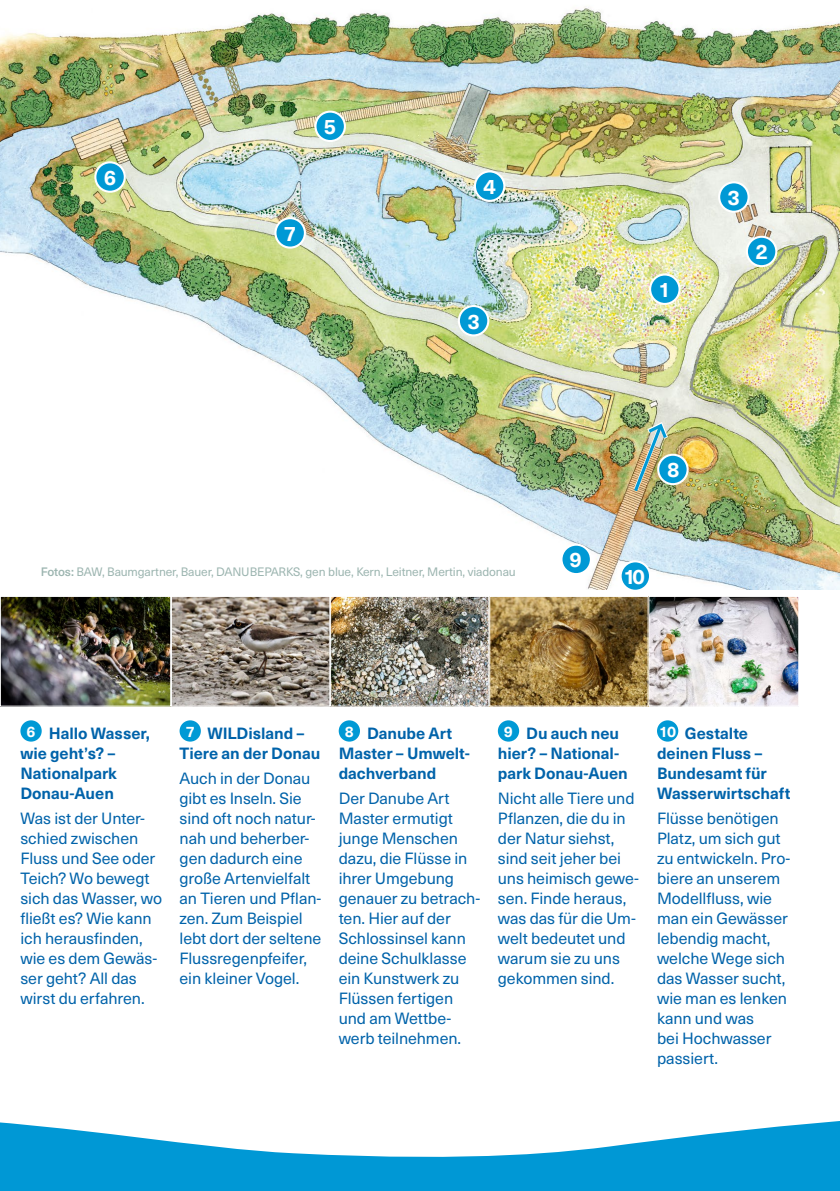
<style>
.page{position:relative;width:840px;height:1191px;background:#fff}
.page>*{position:absolute;margin:0;border:0;box-sizing:border-box;transform-origin:0 0}
.t1{font:700 20.8px "Neue Haas Unica W1 G";color:#fff}
.t2{font:16px/20px "Neue Haas Unica W1 G";letter-spacing:-.005em;color:#0063aa}
.t3{font:700 16px/20px "Neue Haas Unica W1 G";color:#0063aa}
.t4{font:12px "Neue Haas Unica W1 G";letter-spacing:-.01em;color:#9cb5b0}
.s1{font-weight:500}
.s2{font-size:15px;color:#fff}
</style>
<div class="page">
<img style="left:0;top:7px;width:839px;height:582px">
<img style="left:630px;top:419px;width:41px;height:76px">
<div style="left:20px;top:720px;width:22px;height:21px;background:#0099d5;border-radius:50%"></div>
<div style="left:179px;top:720px;width:22px;height:21px;background:#0099d5;border-radius:50%"></div>
<div style="left:338px;top:720px;width:22px;height:21px;background:#0099d5;border-radius:50%"></div>
<div style="left:497px;top:720px;width:22px;height:21px;background:#0099d5;border-radius:50%"></div>
<div style="left:656px;top:720px;width:22px;height:21px;background:#0099d5;border-radius:50%"></div>
<img style="left:2px;top:598px;width:167px;height:106px">
<div style="left:0;top:596px;width:171px;height:110px;border:1px solid #fff"></div>
<img style="left:650px;top:598px;width:146px;height:106px">
<div style="left:648px;top:596px;width:150px;height:110px;border:1px solid #fff"></div>
<svg style="left:173px;top:598px;width:155px;height:106px;background:#948a7f"></svg>
<div style="left:171px;top:596px;width:159px;height:110px;border:1px solid #fff"></div>
<img style="left:332px;top:598px;width:155px;height:106px">
<div style="left:330px;top:596px;width:159px;height:110px;border:1px solid #fff"></div>
<svg style="left:491px;top:598px;width:155px;height:106px;background:#8e6f38"></svg>
<div style="left:489px;top:596px;width:159px;height:110px;border:1px solid #fff"></div>
<svg style="left:0;top:1121px;width:839px;height:70px;fill:#0098d5"></svg>
<div style="left:561px;top:544px;width:29px;height:30px;background:#0099d5;border-radius:50%"></div>
<div style="left:560px;top:543px;width:31px;height:32px;border:2px solid #fff;border-radius:50%"></div>
<div style="left:315px;top:112px;width:30px;height:29px;background:#0099d5;border-radius:50%"></div>
<div style="left:314px;top:111px;width:32px;height:31px;border:2px solid #fff;border-radius:50%"></div>
<div style="left:657px;top:455px;width:30px;height:29px;background:#0099d5;border-radius:50%"></div>
<div style="left:656px;top:454px;width:32px;height:31px;border:2px solid #fff;border-radius:50%"></div>
<div style="left:620px;top:561px;width:29px;height:30px;background:#0099d5;border-radius:50%"></div>
<div style="left:619px;top:560px;width:31px;height:32px;border:2px solid #fff;border-radius:50%"></div>
<div style="left:458px;top:306px;width:30px;height:29px;background:#0099d5;border-radius:50%"></div>
<div style="left:457px;top:305px;width:32px;height:31px;border:2px solid #fff;border-radius:50%"></div>
<div style="left:275px;top:218px;width:30px;height:30px;background:#0099d5;border-radius:50%"></div>
<div style="left:274px;top:217px;width:32px;height:32px;border:2px solid #fff;border-radius:50%"></div>
<div style="left:718px;top:182px;width:30px;height:30px;background:#0099d5;border-radius:50%"></div>
<div style="left:717px;top:181px;width:32px;height:32px;border:2px solid #fff;border-radius:50%"></div>
<div style="left:746px;top:237px;width:29px;height:29px;background:#0099d5;border-radius:50%"></div>
<div style="left:745px;top:236px;width:32px;height:31px;border:2px solid #fff;border-radius:50%"></div>
<div style="left:649px;top:274px;width:30px;height:30px;background:#0099d5;border-radius:50%"></div>
<div style="left:648px;top:273px;width:32px;height:32px;border:2px solid #fff;border-radius:50%"></div>
<div style="left:474px;top:171px;width:30px;height:30px;background:#0099d5;border-radius:50%"></div>
<div style="left:473px;top:170px;width:32px;height:32px;border:2px solid #fff;border-radius:50%"></div>
<div style="left:95px;top:162px;width:30px;height:30px;background:#0099d5;border-radius:50%"></div>
<div style="left:94px;top:161px;width:32px;height:32px;border:2px solid #fff;border-radius:50%"></div>
<h1 class="t1" style="left:104px;top:162px;width:14px">6</h1>
<h1 class="t1" style="left:324px;top:111px;width:14px">5</h1>
<h1 class="t1" style="left:284px;top:218px;width:14px">7</h1>
<h1 class="t1" style="left:483px;top:171px;width:14px">4</h1>
<h1 class="t1" style="left:467px;top:305px;width:14px">3</h1>
<p class="t4" style="left:41px;top:563px;width:476px"><span class="s1">Fotos:</span> BAW, Baumgartner, Bauer, DANUBEPARKS, gen blue, Kern, Leitner, Mertin, viadonau</p>
<h1 class="t1" style="left:658px;top:274px;width:14px">1</h1>
<h1 class="t1" style="left:727px;top:182px;width:14px">3</h1>
<h1 class="t1" style="left:755px;top:236px;width:14px">2</h1>
<h1 class="t1" style="left:569px;top:544px;width:14px">9</h1>
<h1 class="t1" style="left:667px;top:454px;width:14px">8</h1>
<h1 class="t1" style="left:623px;top:560px;width:23px">10</h1>
<p class="t3" style="left:20px;top:722px;width:131px;text-indent:6px"><span class="s2">6</span> Hallo Wasser, wie geht’s? –<br>Nationalpark<br>Donau-Auen</p>
<p class="t2" style="left:20px;top:807px;width:143px">Was ist der Unter&shy;schied zwischen<br>Fluss und See oder<br>Teich? Wo bewegt sich das Wasser, wo fließt es? Wie kann ich herausfinden, wie es dem Gewäs&shy;ser geht? All das wirst du erfahren.</p>
<p class="t3" style="left:179px;top:722px;width:142px;text-align:center"><span class="s2">7</span> WILDisland –<br>Tiere an der Donau</p>
<p class="t2" style="left:179px;top:767px;width:143px">Auch in der Donau gibt es Inseln. Sie sind oft noch natur&shy;nah und beherber&shy;gen dadurch eine große Artenvielfalt an Tieren und Pflan&shy;zen. Zum Beispiel lebt dort der seltene<br>Flussregenpfeifer, ein kleiner Vogel.</p>
<p class="t3" style="left:338px;top:722px;width:132px;text-indent:6px"><span class="s2">8</span> Danube Art<br>Master – Umwelt&shy;dachverband</p>
<p class="t2" style="left:338px;top:787px;width:143px">Der Danube Art<br>Master ermutigt junge Menschen dazu, die Flüsse in ihrer Umgebung genauer zu betrach&shy;ten. Hier auf der<br>Schlossinsel kann deine Schulklasse ein Kunstwerk zu<br>Flüssen fertigen und am Wettbe&shy;werb teilnehmen.</p>
<p class="t3" style="left:497px;top:722px;width:131px;text-align:center"><span class="s2">9</span> Du auch neu hier? – National&shy;park Donau-Auen</p>
<p class="t2" style="left:497px;top:787px;width:142px">Nicht alle Tiere und<br>Pflanzen, die du in der Natur siehst, sind seit jeher bei uns heimisch gewe&shy;sen. Finde heraus, was das für die Um&shy;welt bedeutet und warum sie zu uns gekommen sind.</p>
<p class="t3" style="left:656px;top:722px;width:135px"><span class="s2">10</span> Gestalte deinen Fluss –<br>Bundesamt für<br>Wasserwirtschaft</p>
<p class="t2" style="left:656px;top:807px;width:135px">Flüsse benötigen<br>Platz, um sich gut zu entwickeln. Pro&shy;biere an unserem<br>Modellfluss, wie man ein Gewässer lebendig macht, welche Wege sich das Wasser sucht, wie man es lenken kann und was<br>bei Hochwasser passiert.</p>
</div>
